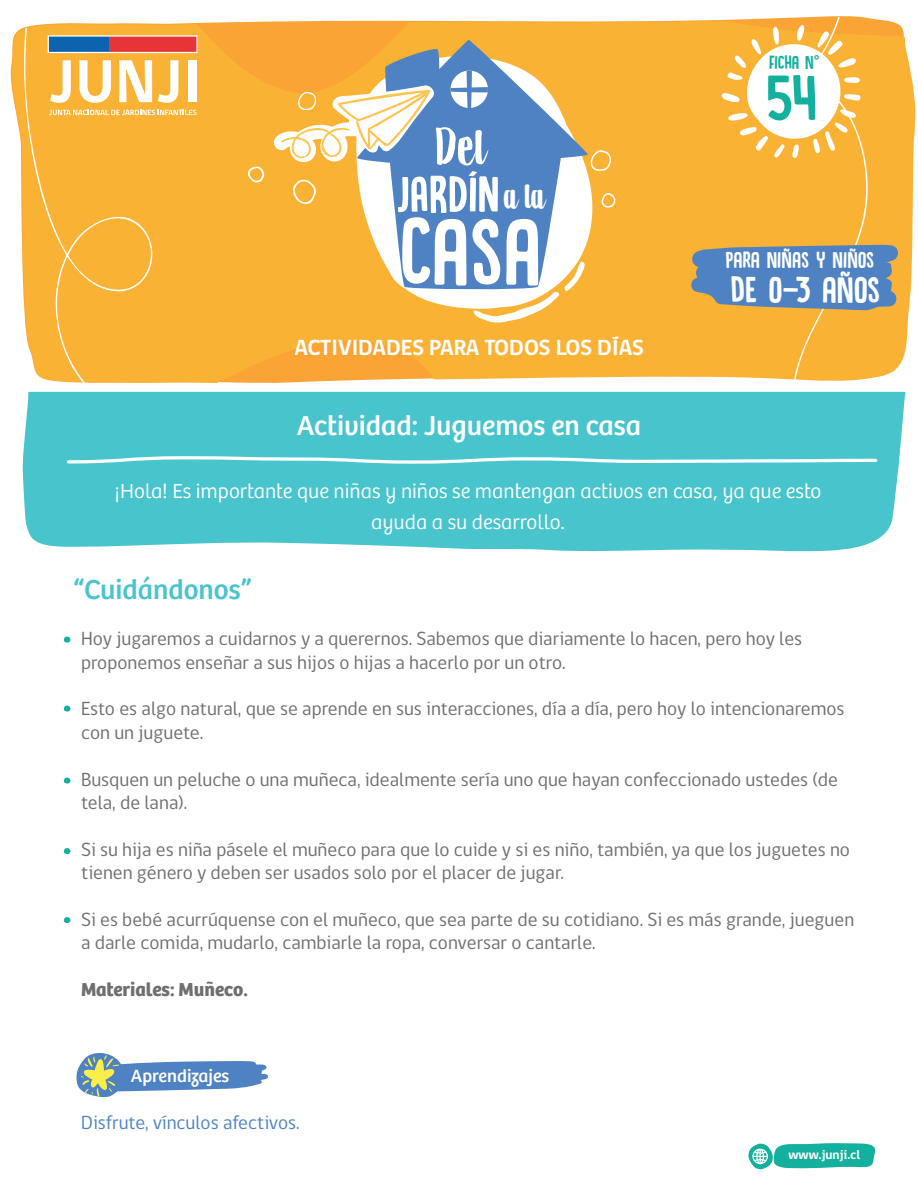
<style>
.page{position:relative;width:918px;height:1188px;background:#fff}
.page>*{position:absolute;margin:0;border:0;box-sizing:border-box;transform-origin:0 0}
.t1{font:99.6px "DK Canoodle";color:#fff}
.t2{font:67.5px "DK Canoodle";color:#14b09e}
.t3{font:57.45px "DK Aiguille";color:#fff}
.t4{font:53.7px "DK Canoodle";color:#fff}
.t5{font:38.55px "DK Canoodle";color:#fff}
.t6{font:28.5px "Bree";color:#fff}
.t7{font:28.5px "Bree";color:#47c4cc}
.t8{font:23.85px "DK Canoodle";color:#fff}
.t9{font:700 22.5px "gob CL";letter-spacing:-.01em;color:#fff}
.t10{font:300 21px/30.9px "Bree";color:#fff;text-align:center}
.t11{font:19.5px/23.4px "gob CL";color:#6f6f6e}
.t12{font:19.5px "gob CL";color:#4f82c2}
.t13{font:700 19.5px "Bree";color:#6f6f6e}
.t14{font:19.5px "DK Canoodle";letter-spacing:-.01em;color:#14b09e}
.t15{font:18.45px "Bree";color:#fff}
.t16{font:700 13.05px "gob CL";color:#fff}
.s1{font-family:"Bree"}
.s2{font-family:"DK Aiguille";font-size:39.9px}
</style>
<div class="page">
<div style="left:23px;top:392px;width:882px;height:160px;background:#47c4cc"></div>
<svg style="left:10px;top:18px;width:906px;height:363px;background:#f9bb51"></svg>
<div style="left:619px;top:17px;width:249px;height:364px;background:#f9b234"></div>
<svg style="left:24px;top:18px;width:321px;height:365px;background:#f9b33a"></svg>
<svg style="left:50px;top:60px;width:21px;height:43px"></svg>
<svg style="left:79px;top:60px;width:32px;height:43px"></svg>
<svg style="left:119px;top:60px;width:33px;height:42px"></svg>
<svg style="left:158px;top:60px;width:20px;height:43px"></svg>
<div style="left:188px;top:60px;width:8px;height:42px;background:#fff"></div>
<svg style="left:49px;top:110px;width:147px;height:5px"></svg>
<svg style="left:47px;top:35px;width:151px;height:19px;background:#a5697b"></svg>
<svg style="left:355px;top:54px;width:239px;height:255px;fill:#f9b234"></svg>
<svg style="left:357px;top:40px;width:232px;height:251px;fill:#4f82c2"></svg>
<svg style="left:451px;top:71px;width:37px;height:37px"></svg>
<svg style="left:247px;top:84px;width:190px;height:120px"></svg>
<svg style="left:473px;top:262px;width:113px;height:61px"></svg>
<svg style="left:601px;top:193px;width:16px;height:15px"></svg>
<svg style="left:590px;top:150px;width:21px;height:21px"></svg>
<svg style="left:748px;top:1143px;width:128px;height:26px;background:#43bfb1"></svg>
<svg style="left:65px;top:455px;width:814px;height:10px"></svg>
<svg style="left:691px;top:245px;width:207px;height:65px;background:#6387b0"></svg>
<svg style="left:76px;top:1053px;width:192px;height:45px"></svg>
<svg style="left:64px;top:637px;width:6px;height:6px"></svg>
<svg style="left:64px;top:706px;width:6px;height:6px"></svg>
<svg style="left:722px;top:25px;width:140px;height:133px"></svg>
<svg style="left:64px;top:778px;width:6px;height:6px"></svg>
<svg style="left:64px;top:848px;width:6px;height:6px"></svg>
<svg style="left:64px;top:917px;width:6px;height:6px"></svg>
<p class="t14" style="left:769px;top:52px;width:52px">FICHA N<span class="s1">°</span></p>
<h3 class="t3" style="left:435px;top:116px;width:53px">Del</h3>
<h3 class="t4" style="left:396px;top:167px;width:150px">JARDÍN<span class="s2">a la</span></h3>
<h1 class="t1" style="left:399px;top:200px;width:143px">CASA</h1>
<p class="t9" style="left:294px;top:332px;width:351px">ACTIVIDADES PARA TODOS LOS DÍAS</p>
<h3 class="t6" style="left:297px;top:408px;width:346px">Actividad: Juguemos en casa</h3>
<h2 class="t2" style="left:766px;top:63px;width:29px">5</h2>
<p class="t8" style="left:725px;top:248px;width:150px">PARA NIÑAS Y NIÑOS</p>
<h3 class="t5" style="left:730px;top:270px;width:151px">DE 0-3 AÑOS</h3>
<p class="t10" style="left:115px;top:476px;width:708px">¡Hola! Es importante que niñas y niños se mantengan activos en casa, ya que esto ayuda a su desarrollo.</p>
<h3 class="t7" style="left:73px;top:573px;width:180px">“Cuidándonos”</h3>
<p class="t11" style="left:81px;top:628px;width:723px">Hoy jugaremos a cuidarnos y a querernos. Sabemos que diariamente lo hacen, pero hoy les proponemos enseñar a sus hijos o hijas a hacerlo por un otro.</p>
<p class="t11" style="left:81px;top:698px;width:765px">Esto es algo natural, que se aprende en sus interacciones, día a día, pero hoy lo intencionaremos con un juguete.</p>
<p class="t11" style="left:81px;top:768px;width:758px">Busquen un peluche o una muñeca, idealmente sería uno que hayan confeccionado ustedes (de tela, de lana).</p>
<p class="t11" style="left:81px;top:838px;width:770px">Si su hija es niña pásele el muñeco para que lo cuide y si es niño, también, ya que los juguetes no tienen género y deben ser usados solo por el placer de jugar.</p>
<p class="t11" style="left:81px;top:908px;width:775px">Si es bebé acurrúquense con el muñeco, que sea parte de su cotidiano. Si es más grande, jueguen a darle comida, mudarlo, cambiarle la ropa, conversar o cantarle.</p>
<p class="t13" style="left:81px;top:978px;width:168px">Materiales: Muñeco.</p>
<p class="t15" style="left:131px;top:1065px;width:100px">Aprendizajes</p>
<p class="t12" style="left:81px;top:1109px;width:220px">Disfrute, vínculos afectivos.</p>
<p class="t16" style="left:789px;top:1145px;width:73px">www.junji.cl</p>
</div>
